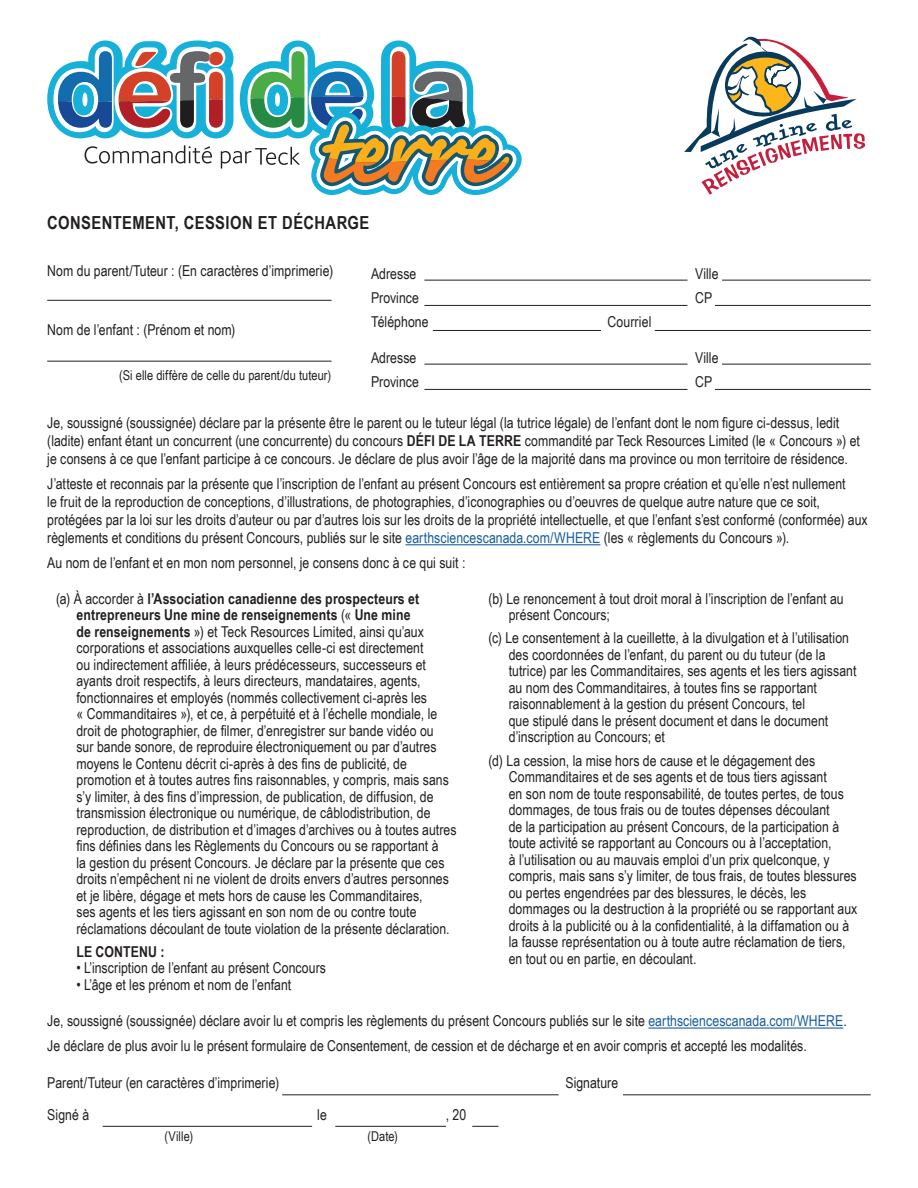
<style>
.page{position:relative;width:918px;height:1188px;background:#fff}
.page>*{position:absolute;margin:0;border:0;box-sizing:border-box;transform-origin:0 0}
.t1{font:700 18px "Arial Narrow";letter-spacing:.025em;color:#231f20}
.t2{font:15px/16.5px "Arial Narrow";letter-spacing:.005em;color:#231f20}
.t3{font:700 15px "Arial Narrow";letter-spacing:.005em;color:#231f20}
.t4{font:13.5px "Arial Narrow";letter-spacing:.005em;color:#231f20}
.s1{font-weight:700}
.s2{color:#175d9e}
</style>
<div class="page">
<hr style="left:405px;top:544px;width:195px;height:1px;background:#175d9e">
<hr style="left:648px;top:1028px;width:195px;height:1px;background:#175d9e">
<svg style="left:47px;top:40px;width:475px;height:155px"></svg>
<svg style="left:684px;top:36px;width:181px;height:159px"></svg>
<hr style="left:47px;top:300px;width:285px;height:1px;background:#231f20">
<hr style="left:424px;top:280px;width:263px;height:1px;background:#231f20">
<hr style="left:424px;top:364px;width:263px;height:1px;background:#231f20">
<hr style="left:424px;top:305px;width:263px;height:1px;background:#231f20">
<hr style="left:424px;top:389px;width:263px;height:1px;background:#231f20">
<hr style="left:433px;top:330px;width:168px;height:1px;background:#231f20">
<hr style="left:655px;top:330px;width:216px;height:1px;background:#231f20">
<hr style="left:715px;top:305px;width:156px;height:1px;background:#231f20">
<hr style="left:715px;top:389px;width:156px;height:1px;background:#231f20">
<hr style="left:722px;top:280px;width:149px;height:1px;background:#231f20">
<hr style="left:722px;top:364px;width:149px;height:1px;background:#231f20">
<hr style="left:47px;top:361px;width:285px;height:1px;background:#231f20">
<hr style="left:282px;top:1094px;width:277px;height:1px;background:#231f20">
<hr style="left:623px;top:1094px;width:248px;height:1px;background:#231f20">
<hr style="left:103px;top:1126px;width:209px;height:1px;background:#231f20">
<hr style="left:335px;top:1126px;width:111px;height:1px;background:#231f20">
<svg style="left:472px;top:1126px;width:27px;height:1px"></svg>
<p class="t1" style="left:47px;top:209px;width:324px">CONSENTEMENT, CESSION ET DÉCHARGE</p>
<p class="t2" style="left:47px;top:262px;width:287px">Nom du parent/Tuteur : (En caractères d’imprimerie)</p>
<p class="t2" style="left:371px;top:265px;width:47px">Adresse</p>
<p class="t2" style="left:695px;top:265px;width:25px">Ville</p>
<p class="t2" style="left:371px;top:289px;width:50px">Province</p>
<p class="t2" style="left:695px;top:289px;width:19px">CP</p>
<p class="t2" style="left:371px;top:313px;width:59px">Téléphone</p>
<p class="t2" style="left:608px;top:313px;width:45px">Courriel</p>
<p class="t2" style="left:371px;top:349px;width:47px">Adresse</p>
<p class="t2" style="left:695px;top:349px;width:25px">Ville</p>
<p class="t2" style="left:371px;top:373px;width:50px">Province</p>
<p class="t2" style="left:695px;top:373px;width:19px">CP</p>
<p class="t2" style="left:47px;top:321px;width:190px">Nom de l’enfant : (Prénom et nom)</p>
<p class="t4" style="left:119px;top:365px;width:213px">(Si elle diffère de celle du parent/du tuteur)</p>
<p class="t2" style="left:47px;top:414px;width:814px;line-height:18px">Je, soussigné (soussignée) déclare par la présente être le parent ou le tuteur légal (la tutrice légale) de l’enfant dont le nom figure ci-dessus, ledit (ladite) enfant étant un concurrent (une concurrente) du concours <span class="s1">DÉFI DE LA TERRE</span> commandité par Teck Resources Limited (le « Concours ») et je consens à ce que l’enfant participe à ce concours. Je déclare de plus avoir l’âge de la majorité dans ma province ou mon territoire de résidence.</p>
<p class="t2" style="left:47px;top:474px;width:822px;line-height:18px">J’atteste et reconnais par la présente que l’inscription de l’enfant au présent Concours est entièrement sa propre création et qu’elle n’est nullement<br>le fruit de la reproduction de conceptions, d’illustrations, de photographies, d’iconographies ou d’oeuvres de quelque autre nature que ce soit, protégées par la loi sur les droits d’auteur ou par d’autres lois sur les droits de la propriété intellectuelle, et que l’enfant s’est conformé (conformée) aux règlements et conditions du présent Concours, publiés sur le site <span class="s2">earthsciencescanada.com/WHERE</span> (les « règlements du Concours »).</p>
<p class="t2" style="left:47px;top:554px;width:420px">Au nom de l’enfant et en mon nom personnel, je consens donc à ce qui suit :</p>
<p class="t2" style="left:76px;top:589px;width:382px;text-indent:-20px">(a) À accorder à <span class="s1">l’Association canadienne des prospecteurs et entrepreneurs Une mine de renseignements</span> (« <span class="s1">Une mine<br>de renseignements</span> ») et Teck Resources Limited, ainsi qu’aux corporations et associations auxquelles celle-ci est directement<br>ou indirectement affiliée, à leurs prédécesseurs, successeurs et ayants droit respectifs, à leurs directeurs, mandataires, agents, fonctionnaires et employés (nommés collectivement ci-après les<br>« Commanditaires »), et ce, à perpétuité et à l’échelle mondiale, le droit de photographier, de filmer, d’enregistrer sur bande vidéo ou<br>sur bande sonore, de reproduire électroniquement ou par d’autres moyens le Contenu décrit ci-après à des fins de publicité, de promotion et à toutes autres fins raisonnables, y compris, mais sans s’y limiter, à des fins d’impression, de publication, de diffusion, de transmission électronique ou numérique, de câblodistribution, de reproduction, de distribution et d’images d’archives ou à toutes autres fins définies dans les Règlements du Concours ou se rapportant à<br>la gestion du présent Concours. Je déclare par la présente que ces droits n’empêchent ni ne violent de droits envers d’autres personnes et je libère, dégage et mets hors de cause les Commanditaires,<br>ses agents et les tiers agissant en son nom de ou contre toute réclamations découlant de toute violation de la présente déclaration.</p>
<p class="t3" style="left:77px;top:940px;width:89px">LE CONTENU :</p>
<p class="t2" style="left:77px;top:959px;width:251px">• L’inscription de l’enfant au présent Concours</p>
<p class="t2" style="left:77px;top:976px;width:216px">• L’âge et les prénom et nom de l’enfant</p>
<p class="t2" style="left:47px;top:1008px;width:801px;line-height:24.8px">Je, soussigné (soussignée) déclare avoir lu et compris les règlements du présent Concours publiés sur le site <span class="s2">earthsciencescanada.com/WHERE</span>.<br>Je déclare de plus avoir lu le présent formulaire de Consentement, de cession et de décharge et en avoir compris et accepté les modalités.</p>
<p class="t2" style="left:509px;top:589px;width:336px;text-indent:-20px">(b) Le renoncement à tout droit moral à l’inscription de l’enfant au présent Concours;</p>
<p class="t2" style="left:509px;top:629px;width:349px;text-indent:-20px">(c) Le consentement à la cueillette, à la divulgation et à l’utilisation des coordonnées de l’enfant, du parent ou du tuteur (de la tutrice) par les Commanditaires, ses agents et les tiers agissant au nom des Commanditaires, à toutes fins se rapportant raisonnablement à la gestion du présent Concours, tel<br>que stipulé dans le présent document et dans le document d’inscription au Concours; et</p>
<p class="t2" style="left:509px;top:751px;width:350px;text-indent:-20px">(d) La cession, la mise hors de cause et le dégagement des Commanditaires et de ses agents et de tous tiers agissant<br>en son nom de toute responsabilité, de toutes pertes, de tous dommages, de tous frais ou de toutes dépenses découlant<br>de la participation au présent Concours, de la participation à toute activité se rapportant au Concours ou à l’acceptation,<br>à l’utilisation ou au mauvais emploi d’un prix quelconque, y compris, mais sans s’y limiter, de tous frais, de toutes blessures ou pertes engendrées par des blessures, le décès, les dommages ou la destruction à la propriété ou se rapportant aux droits à la publicité ou à la confidentialité, à la diffamation ou à la fausse représentation ou à toute autre réclamation de tiers, en tout ou en partie, en découlant.</p>
<p class="t2" style="left:47px;top:1066px;width:233px;line-height:31.8px">Parent/Tuteur (en caractères d’imprimerie)<br>Signé à</p>
<p class="t2" style="left:317px;top:1106px;width:11px">le</p>
<p class="t2" style="left:446px;top:1106px;width:22px">, 20</p>
<p class="t4" style="left:164px;top:1127px;width:30px">(Ville)</p>
<p class="t4" style="left:367px;top:1127px;width:32px">(Date)</p>
<p class="t2" style="left:565px;top:1074px;width:54px">Signature</p>
</div>
